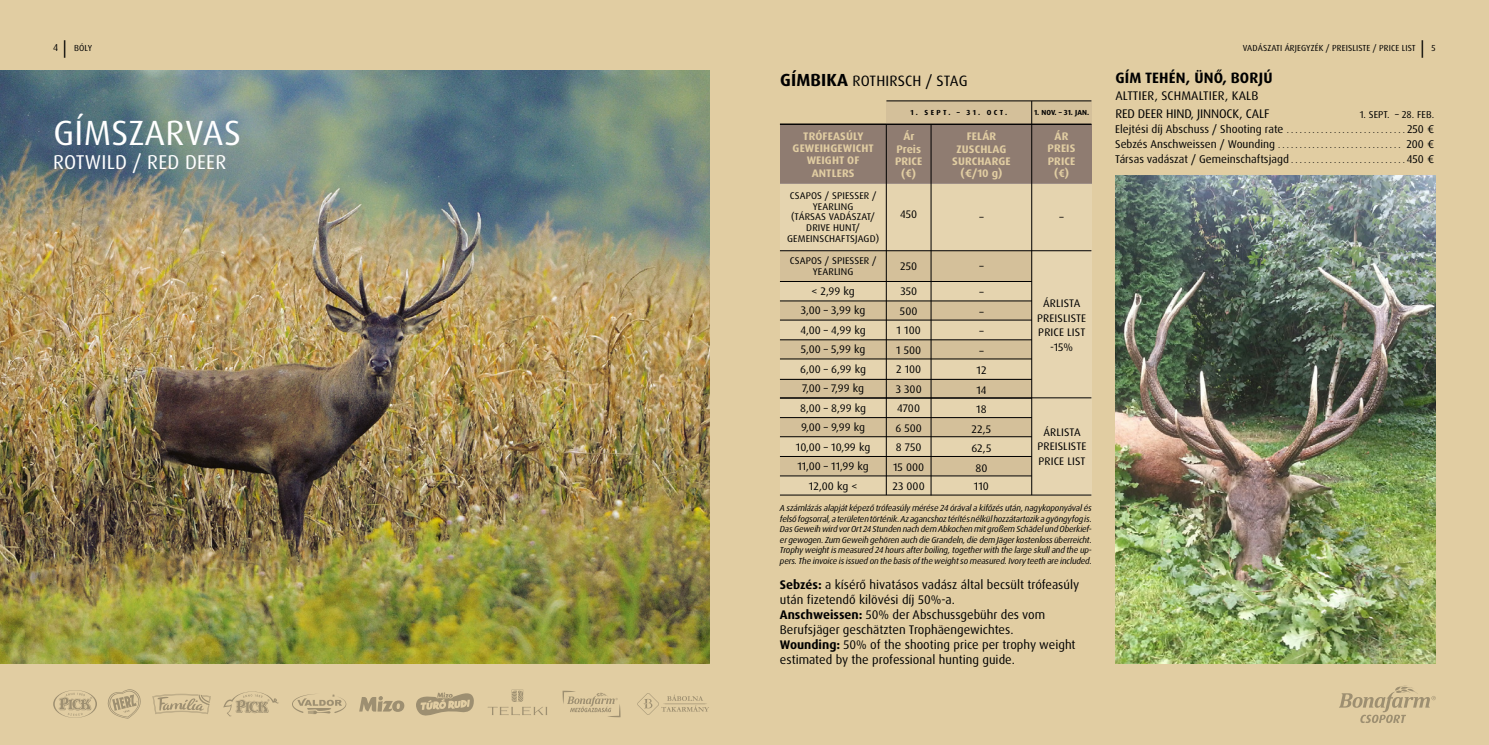
<style>
.page{position:relative;width:1489px;height:745px;background:#fff}
.page>*{position:absolute;margin:0;border:0;box-sizing:border-box;transform-origin:0 0}
.t1{font:35px "Dax Pro";letter-spacing:.01em;color:#fff}
.t2{font:20px "Dax Pro";letter-spacing:.01em;color:#fff}
.t3{font:15px "Dax Pro";letter-spacing:.01em;color:#000}
.t4{font:700 15px "Dax Pro";letter-spacing:.01em;color:#000}
.t5{font:12.5px/15px "Dax Pro";color:#000}
.t6{font:11.25px/15px "Dax Pro";color:#000;text-align:justify}
.t7{font:11px/19.5px "Dax Pro";color:#000;text-align:center}
.t8{font:700 11px/12.1px "Dax Pro";letter-spacing:.01em;color:#e1cda2;text-align:center}
.t9{font:10px "Dax Pro";letter-spacing:.01em;color:#000}
.t10{font:9.75px/11px "Dax Pro";letter-spacing:.01em;color:#000;text-align:center}
.t11{font:italic 8.75px/10.5px "Dax Pro";letter-spacing:-.02em;color:#000;text-align:justify}
.t12{font:8.75px "Dax Pro";letter-spacing:.01em;color:#000}
.t13{font:700 7.25px "Dax Pro";letter-spacing:.3em;color:#000}
.s1{font-size:10px}
.s2{font-size:17.5px}
.s3{font-weight:700;font-size:17.5px}
.s4{font-size:8.75px}
.s5{font-weight:700}
</style>
<div class="page">
<div style="left:0;top:0;width:744px;height:744px;background:#e1cda2"></div>
<div style="left:744px;top:0;width:744px;height:744px;background:#e1cda2"></div>
<svg style="left:1339px;top:685px;width:96px;height:37px"></svg>
<svg style="left:487px;top:689px;width:60px;height:25px"></svg>
<svg style="left:359px;top:696px;width:45px;height:15px"></svg>
<svg style="left:292px;top:694px;width:54px;height:19px"></svg>
<svg style="left:223px;top:691px;width:56px;height:25px"></svg>
<svg style="left:53px;top:690px;width:44px;height:27px"></svg>
<svg style="left:107px;top:689px;width:34px;height:29px"></svg>
<svg style="left:152px;top:693px;width:59px;height:20px"></svg>
<svg style="left:637px;top:693px;width:72px;height:21px"></svg>
<svg style="left:562px;top:690px;width:58px;height:26px"></svg>
<svg style="left:416px;top:692px;width:58px;height:24px"></svg>
<img style="left:0;top:71px;width:709px;height:592px">
<img style="left:1115px;top:175px;width:320px;height:488px">
<div style="left:780px;top:124px;width:311px;height:60px;background:#8f7c71"></div>
<div style="left:780px;top:250px;width:311px;height:31px;background:#d4c09a"></div>
<div style="left:780px;top:281px;width:311px;height:19px;background:#e5d4af"></div>
<div style="left:780px;top:300px;width:311px;height:20px;background:linear-gradient(to bottom,#d4c09a,#d4c09a)"></div>
<div style="left:780px;top:320px;width:311px;height:19px;background:#e5d4af"></div>
<div style="left:780px;top:360px;width:311px;height:19px;background:#e5d4af"></div>
<div style="left:780px;top:339px;width:311px;height:20px;background:linear-gradient(to bottom,#d4c09a,#d4c09a)"></div>
<div style="left:780px;top:398px;width:311px;height:19px;background:#e5d4af"></div>
<div style="left:780px;top:378px;width:311px;height:20px;background:#d4c09a"></div>
<div style="left:780px;top:436px;width:311px;height:20px;background:linear-gradient(to bottom,#e5d4af,#e5d4af)"></div>
<div style="left:780px;top:475px;width:311px;height:20px;background:linear-gradient(to bottom,#e5d4af,#e5d4af)"></div>
<div style="left:780px;top:418px;width:251px;height:18px;background:#d4c09a"></div>
<div style="left:780px;top:456px;width:311px;height:19px;background:#d4c09a"></div>
<div style="left:780px;top:183px;width:311px;height:67px;background:#e5d4af"></div>
<hr style="left:780px;top:281px;width:311px;height:1px;background:#000">
<hr style="left:780px;top:300px;width:311px;height:1px;background:#000">
<hr style="left:780px;top:319px;width:311px;height:1px;background:#000">
<hr style="left:780px;top:339px;width:311px;height:1px;background:#000">
<hr style="left:780px;top:417px;width:311px;height:1px;background:#000">
<hr style="left:780px;top:436px;width:311px;height:1px;background:#000">
<hr style="left:886px;top:124px;width:1px;height:370px;background:#000">
<hr style="left:930px;top:124px;width:1px;height:371px;background:#000">
<hr style="left:780px;top:124px;width:311px;height:1px;background:#000">
<div style="left:886px;top:101px;width:145px;height:23px;background:#d4c09a"></div>
<div style="left:1031px;top:101px;width:60px;height:23px;background:#d4c09a"></div>
<hr style="left:886px;top:101px;width:205px;height:1px;background:#000">
<div style="left:1031px;top:392px;width:60px;height:103px;background:#e6d5b1"></div>
<div style="left:1031px;top:251px;width:60px;height:147px;background:#e6d5b1"></div>
<hr style="left:1031px;top:101px;width:1px;height:393px;background:#000">
<hr style="left:780px;top:358px;width:251px;height:1px;background:#000">
<hr style="left:780px;top:456px;width:251px;height:1px;background:#000">
<hr style="left:780px;top:475px;width:251px;height:1px;background:#000">
<hr style="left:780px;top:397px;width:311px;height:1px;background:#000">
<hr style="left:780px;top:379px;width:251px;height:1px;background:#000">
<hr style="left:780px;top:494px;width:311px;height:1px;background:#000">
<hr style="left:780px;top:250px;width:311px;height:1px;background:#000">
<p class="t12" style="left:53px;top:42px;width:40px"><span class="s1">4</span> <span class="s2">|</span> BÓLY</p>
<p class="t12" style="left:1242px;top:42px;width:194px">VADÁSZATI ÁRJEGYZÉK / PREISLISTE / PRICE LIST <span class="s2">|</span> 5</p>
<h3 class="t4" style="left:1115px;top:68px;width:159px">GÍM TEHÉN, ÜNŐ, BORJÚ</h3>
<h3 class="t5" style="left:1115px;top:87px;width:156px;line-height:17.5px">ALTTIER, SCHMALTIER, KALB<br>RED DEER HIND, JINNOCK, CALF</h3>
<h3 class="t3" style="left:780px;top:71px;width:189px"><span class="s3">GÍMBIKA</span> ROTHIRSCH / STAG</h3>
<p class="t13" style="left:910px;top:108px;width:98px">1. SEPT. – 31. OCT.</p>
<p class="t13" style="left:1034px;top:108px;width:56px">1. NOV. – 31. JAN.</p>
<p class="t8" style="left:1047px;top:130px;width:29px">ÁR<br>PREIS<br>PRICE (€)</p>
<p class="t9" style="left:1359px;top:108px;width:76px">1. SEPT. – 28. FEB.</p>
<p class="t6" style="left:1115px;top:121px;width:320px">Elejtési díj Abschuss / Shooting rate <span class="s4">............................</span>250 € Sebzés Anschweissen / Wounding <span class="s4">.............................</span> 200 € Társas vadászat / Gemeinschaftsjagd <span class="s4">. . . . . . . . . . . . . . . . . . . . . . . . . . .</span> 450 €</p>
<h1 class="t1" style="left:53px;top:110px;width:189px">GÍMSZARVAS</h1>
<h2 class="t2" style="left:53px;top:149px;width:174px">ROTWILD / RED DEER</h2>
<p class="t8" style="left:792px;top:130px;width:83px">TRÓFEASÚLY<br>GEWEIHGEWICHT<br>WEIGHT OF<br>ANTLERS</p>
<p class="t10" style="left:787px;top:189px;width:93px">CSAPOS / SPIESSER /<br>YEARLING<br>(TÁRSAS VADÁSZAT/<br>DRIVE HUNT/<br>GEMEINSCHAFTSJAGD)</p>
<p class="t10" style="left:789px;top:255px;width:88px">CSAPOS / SPIESSER /<br>YEARLING</p>
<p class="t7" style="left:796px;top:281px;width:76px">&lt; 2,99 kg<br>3,00 – 3,99 kg<br>4,00 – 4,99 kg<br>5,00 – 5,99 kg<br>6,00 – 6,99 kg<br>7,00 – 7,99 kg<br>8,00 – 8,99 kg<br>9,00 – 9,99 kg<br>10,00 – 10,99 kg<br>11,00 – 11,99 kg<br>12,00 kg &lt;</p>
<p class="t8" style="left:895px;top:130px;width:29px">Ár<br>Preis<br>PRICE (€)</p>
<p class="t7" style="left:900px;top:205px;width:19px">450</p>
<p class="t8" style="left:952px;top:130px;width:60px">FELÁR<br>ZUSCHLAG<br>SURCHARGE (€/10 g)</p>
<p class="t7" style="left:979px;top:207px;width:6px">–</p>
<p class="t7" style="left:1059px;top:207px;width:6px">–</p>
<p class="t7" style="left:900px;top:256px;width:18px">250</p>
<p class="t7" style="left:892px;top:281px;width:34px">350<br>500<br>1 100<br>1 500<br>2 100<br>3 300<br>4700<br>6 500<br>8 750<br>15 000<br>23 000</p>
<p class="t7" style="left:979px;top:256px;width:6px">–</p>
<p class="t7" style="left:971px;top:282px;width:21px">–<br>–<br>–<br>–<br>12<br>14<br>18<br>22,5<br>62,5<br>80</p>
<p class="t7" style="left:973px;top:476px;width:17px">110</p>
<p class="t7" style="left:1037px;top:295px;width:51px;line-height:14.6px">ÁRLISTA<br>PREISLISTE<br>PRICE LIST -15%</p>
<p class="t7" style="left:1037px;top:424px;width:51px;line-height:14.6px">ÁRLISTA<br>PREISLISTE<br>PRICE LIST</p>
<p class="t11" style="left:780px;top:503px;width:313px">A számlázás alapját képező trófeasúly mérése 24 órával a kifőzés után, nagykoponyával és felső fogsorral, a területen történik. Az agancshoz térítés nélkül hozzátartozik a gyöngyfog is.<br>Das Geweih wird vor Ort 24 Stunden nach dem Abkochen mit großem Schädel und Oberkief&shy;er gewogen. Zum Geweih gehören auch die Grandeln, die dem Jäger kostenloss überreicht.<br>Trophy weight is measured 24 hours after boiling, together with the large skull and the up&shy;pers. The invoice is issued on the basis of the weight so measured. Ivory teeth are included.</p>
<p class="t5" style="left:780px;top:576px;width:301px"><span class="s5">Sebzés:</span> a kísérő hivatásos vadász által becsült trófeasúly után fizetendő kilövési díj 50%-a.<br><span class="s5">Anschweissen:</span> 50% der Abschussgebühr des vom Berufsjäger geschätzten Trophäengewichtes.<br><span class="s5">Wounding:</span> 50% of the shooting price per trophy weight estimated by the professional hunting guide.</p>
</div>
